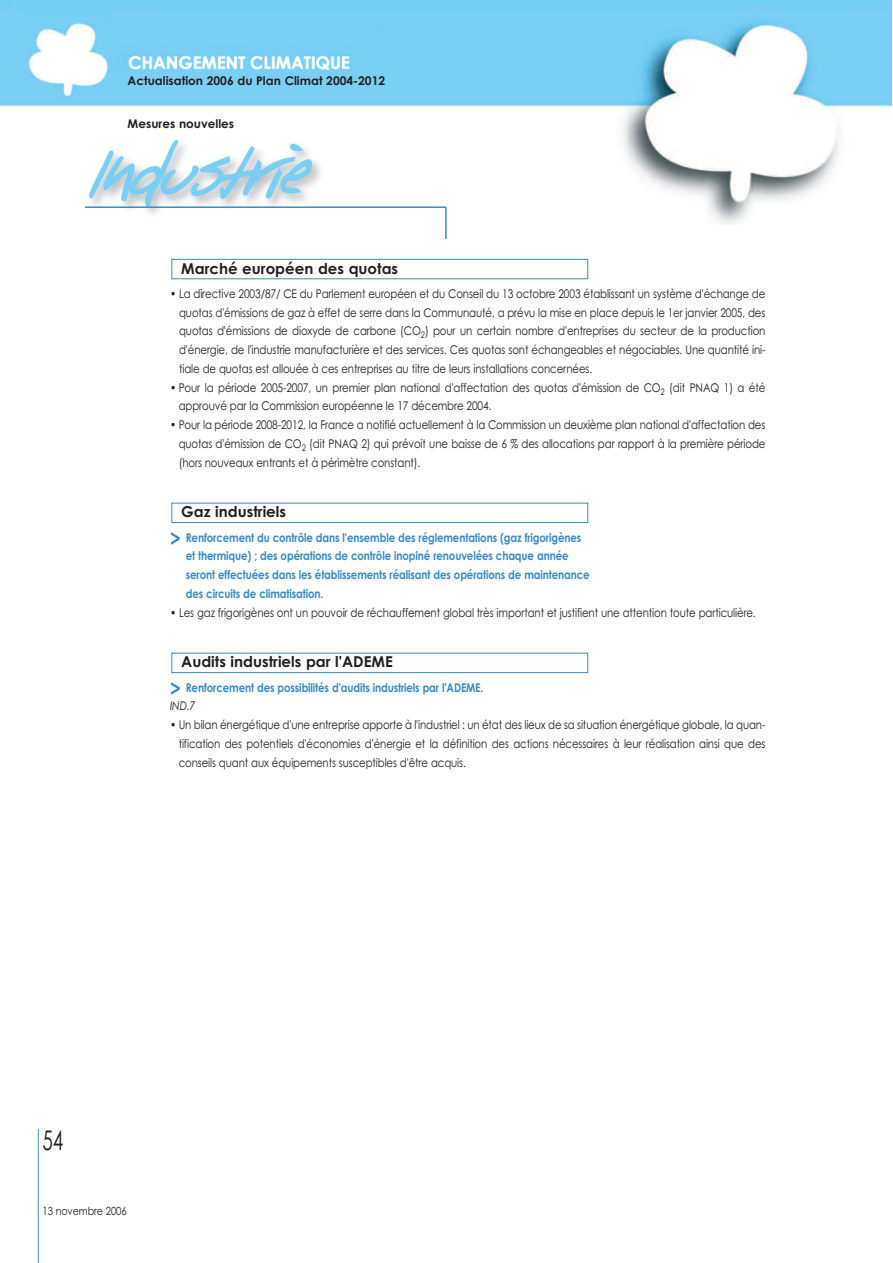
<style>
.page{position:relative;width:893px;height:1263px;background:#fff}
.page>*{position:absolute;margin:0;border:0;box-sizing:border-box;transform-origin:0 0}
.t1{font:27px "Century Gothic";color:#231f20;scale:.7 1}
.t2{font:700 15px "Century Gothic";color:#231f20}
.t3{font:12px/18.8px "Century Gothic";letter-spacing:-.01em;color:#231f20;text-align:justify;scale:.85 1}
.t4{font:700 12px/18.8px "Century Gothic";letter-spacing:-.01em;color:#348bcb;scale:.85 1}
.t5{font:700 12px "Century Gothic";color:#231f20}
.t6{font:11.25px "Century Gothic";letter-spacing:-.01em;color:#231f20;scale:.85 1}
.s1{font-size:21px}
.s2{font-weight:400;font-style:italic;color:#231f20}
</style>
<div class="page">
<img style="left:0;top:0;width:892px;height:224px">
<div style="left:172px;top:653px;width:416px;height:20px;border:1px solid #348bcb"></div>
<div style="left:172px;top:503px;width:416px;height:20px;border:1px solid #348bcb"></div>
<div style="left:172px;top:259px;width:416px;height:20px;border:1px solid #348bcb"></div>
<hr style="left:38px;top:1129px;width:1px;height:134px;background:#348bcb">
<div style="left:77px;top:119px;width:327px;height:104px;background:#fff"></div>
<img style="left:88px;top:139px;width:233px;height:75px">
<hr style="left:85px;top:206px;width:361px;height:2px;background:#348bcb">
<hr style="left:445px;top:207px;width:2px;height:32px;background:#348bcb">
<p class="t5" style="left:128px;top:74px;width:259px">Actualisation 2006 du Plan Climat 2004-2012</p>
<p class="t5" style="left:128px;top:117px;width:108px">Mesures nouvelles</p>
<p class="t2" style="left:181px;top:260px;width:218px">Marché européen des quotas</p>
<p class="t3" style="left:179px;top:284px;width:691px;text-indent:-9px">• La directive 2003/87/ CE du Parlement européen et du Conseil du 13 octobre 2003 établissant un système d'échange de quotas d'émissions de gaz à effet de serre dans la Communauté, a prévu la mise en place depuis le 1er janvier 2005, des quotas d'émissions de dioxyde de carbone (CO<sub>2</sub>) pour un certain nombre d'entreprises du secteur de la production d'énergie, de l'industrie manufacturière et des services. Ces quotas sont échangeables et négociables. Une quantité ini&shy;tiale de quotas est allouée à ces entreprises au titre de leurs installations concernées.</p>
<p class="t3" style="left:179px;top:378px;width:692px;text-indent:-9px">• Pour la période 2005-2007, un premier plan national d'affectation des quotas d'émission de CO<sub>2</sub> (dit PNAQ 1) a été approuvé par la Commission européenne le 17 décembre 2004.</p>
<p class="t3" style="left:179px;top:415px;width:692px;text-indent:-9px">• Pour la période 2008-2012, la France a notifié actuellement à la Commission un deuxième plan national d'affectation des quotas d'émission de CO<sub>2</sub> (dit PNAQ 2) qui prévoit une baisse de 6 % des allocations par rapport à la première période (hors nouveaux entrants et à périmètre constant).</p>
<p class="t2" style="left:181px;top:503px;width:106px">Gaz industriels</p>
<p class="t4" style="left:186px;top:528px;width:477px;text-indent:-16px"><span class="s1">&gt;</span> Renforcement du contrôle dans l'ensemble des réglementations (gaz frigorigènes et thermique) ; des opérations de contrôle inopiné renouvelées chaque année seront effectuées dans les établissements réalisant des opérations de maintenance des circuits de climatisation.</p>
<p class="t3" style="left:170px;top:603px;width:691px">• Les gaz frigorigènes ont un pouvoir de réchauffement global très important et justifient une attention toute particulière.</p>
<p class="t2" style="left:181px;top:653px;width:213px">Audits industriels par l'ADEME</p>
<p class="t4" style="left:170px;top:678px;width:370px"><span class="s1">&gt;</span> Renforcement des possibilités d'audits industriels par l'ADEME.<br><span class="s2">IND.7</span></p>
<p class="t3" style="left:179px;top:715px;width:692px;text-indent:-9px">• Un bilan énergétique d'une entreprise apporte à l'industriel : un état des lieux de sa situation énergétique globale, la quan&shy;tification des potentiels d'économies d'énergie et la définition des actions nécessaires à leur réalisation ainsi que des conseils quant aux équipements susceptibles d'être acquis.</p>
<h1 class="t1" style="left:43px;top:1125px;width:31px">54</h1>
<p class="t6" style="left:43px;top:1204px;width:101px">13 novembre 2006</p>
</div>
